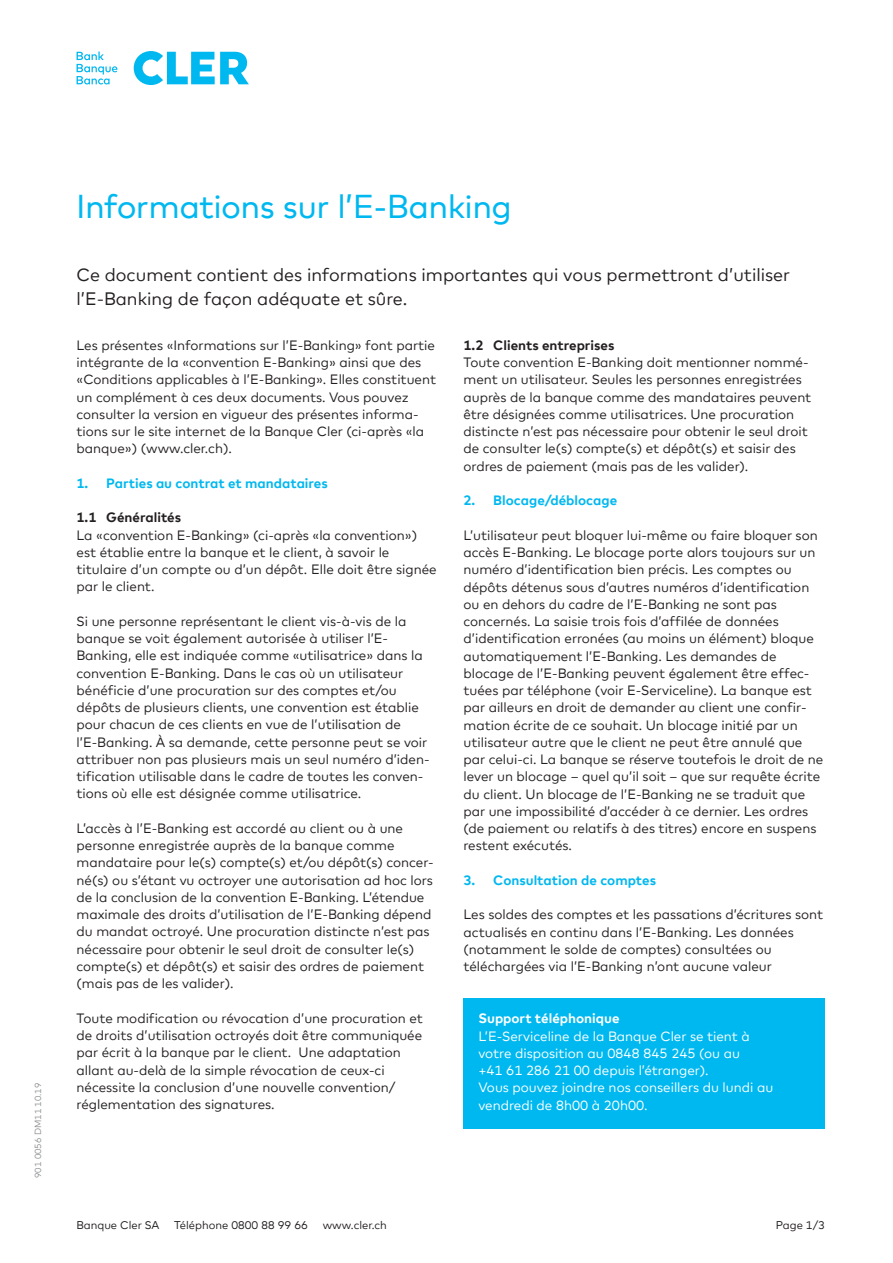
<style>
.page{position:relative;width:893px;height:1263px;background:#fff}
.page>*{position:absolute;margin:0;border:0;box-sizing:border-box;transform-origin:0 0}
.t1{font:33px "Cler Mark Headline";color:#00b8f0}
.t2{font:18px/24px "Cler Mark Text";color:#231f20}
.t3{font:13.5px/17.2px "Cler Mark Text";color:#231f20}
.t4{font:13.5px/17.2px "Cler Mark Text";color:#fff}
.t5{font:700 13.5px "Cler Mark Text";color:#00b8f0}
.t6{font:700 13.5px "Cler Mark Text";color:#231f20}
.t7{font:700 13.5px "Cler Mark Text";color:#fff}
.t8{font:11.25px "Cler Mark Text";color:#231f20}
.t9{font:9px "Cler Mark Text";color:#939598}
</style>
<div class="page">
<svg style="left:77px;top:52px;width:40px;height:32px"></svg>
<svg style="left:134px;top:51px;width:115px;height:34px"></svg>
<div style="left:463px;top:998px;width:362px;height:131px;background:#00b8f0"></div>
<p class="t9" style="left:31px;top:1178px;width:97px;rotate:-90deg">901 0056 DM11 10.19</p>
<h1 class="t1" style="left:77px;top:181px;width:437px">Informations sur l’E-Banking</h1>
<h2 class="t2" style="left:77px;top:261px;width:715px">Ce document contient des informations importantes qui vous permettront d’utiliser l’E-Banking de façon adéquate et sûre.</h2>
<p class="t3" style="left:77px;top:335px;width:361px">Les présentes «Informations sur l’E-Banking» font partie intégrante de la «convention E-Banking» ainsi que des «Conditions applicables à l’E-Banking». Elles constituent un complément à ces deux documents. Vous pouvez consulter la version en vigueur des présentes informa&shy;tions sur le site internet de la Banque Cler (ci-après «la banque») (www.cler.ch).</p>
<p class="t5" style="left:77px;top:473px;width:253px">1. Parties au contrat et mandataires</p>
<p class="t6" style="left:77px;top:507px;width:106px">1.1 Généralités</p>
<p class="t3" style="left:77px;top:525px;width:362px">La «convention E-Banking» (ci-après «la convention») est établie entre la banque et le client, à savoir le titulaire d’un compte ou d’un dépôt. Elle doit être signée par le client.</p>
<p class="t3" style="left:77px;top:611px;width:355px">Si une personne représentant le client vis-à-vis de la banque se voit également autorisée à utiliser l’E-Banking, elle est indiquée comme «utilisatrice» dans la convention E-Banking. Dans le cas où un utilisateur bénéficie d’une procuration sur des comptes et/ou dépôts de plusieurs clients, une convention est établie pour chacun de ces clients en vue de l’utilisation de l’E-Banking. À sa demande, cette personne peut se voir attribuer non pas plusieurs mais un seul numéro d’iden&shy;tification utilisable dans le cadre de toutes les conven&shy;tions où elle est désignée comme utilisatrice.</p>
<p class="t3" style="left:77px;top:818px;width:359px">L’accès à l’E-Banking est accordé au client ou à une personne enregistrée auprès de la banque comme mandataire pour le(s) compte(s) et/ou dépôt(s) concer&shy;né(s) ou s’étant vu octroyer une autorisation ad hoc lors de la conclusion de la convention E-Banking. L’étendue maximale des droits d’utilisation de l’E-Banking dépend du mandat octroyé. Une procuration distincte n’est pas nécessaire pour obtenir le seul droit de consulter le(s) compte(s) et dépôt(s) et saisir des ordres de paiement (mais pas de les valider).</p>
<p class="t3" style="left:77px;top:1008px;width:348px">Toute modification ou révocation d’une procuration et de droits d’utilisation octroyés doit être communiquée par écrit à la banque par le client. Une adaptation allant au-delà de la simple révocation de ceux-ci nécessite la conclusion d’une nouvelle convention/ réglementation des signatures.</p>
<p class="t6" style="left:463px;top:335px;width:152px">1.2 Clients entreprises</p>
<p class="t3" style="left:463px;top:353px;width:349px">Toute convention E-Banking doit mentionner nommé&shy;ment un utilisateur. Seules les personnes enregistrées auprès de la banque comme des mandataires peuvent être désignées comme utilisatrices. Une procuration distincte n’est pas nécessaire pour obtenir le seul droit de consulter le(s) compte(s) et dépôt(s) et saisir des ordres de paiement (mais pas de les valider).</p>
<p class="t5" style="left:463px;top:490px;width:155px">2. Blocage/déblocage</p>
<p class="t3" style="left:463px;top:525px;width:361px">L’utilisateur peut bloquer lui-même ou faire bloquer son accès E-Banking. Le blocage porte alors toujours sur un numéro d’identification bien précis. Les comptes ou dépôts détenus sous d’autres numéros d’identification ou en dehors du cadre de l’E-Banking ne sont pas concernés. La saisie trois fois d’affilée de données d’identification erronées (au moins un élément) bloque automatiquement l’E-Banking. Les demandes de blocage de l’E-Banking peuvent également être effec&shy;tuées par téléphone (voir E-Serviceline). La banque est par ailleurs en droit de demander au client une confir&shy;mation écrite de ce souhait. Un blocage initié par un utilisateur autre que le client ne peut être annulé que par celui-ci. La banque se réserve toutefois le droit de ne lever un blocage – quel qu’il soit – que sur requête écrite du client. Un blocage de l’E-Banking ne se traduit que par une impossibilité d’accéder à ce dernier. Les ordres (de paiement ou relatifs à des titres) encore en suspens restent exécutés.</p>
<p class="t5" style="left:463px;top:870px;width:194px">3. Consultation de comptes</p>
<p class="t3" style="left:463px;top:905px;width:361px">Les soldes des comptes et les passations d’écritures sont actualisés en continu dans l’E-Banking. Les données (notamment le solde de comptes) consultées ou téléchargées via l’E-Banking n’ont aucune valeur</p>
<p class="t7" style="left:478px;top:1008px;width:143px">Support téléphonique</p>
<p class="t4" style="left:478px;top:1026px;width:296px">L’E-Serviceline de la Banque Cler se tient à votre disposition au 0848 845 245 (ou au<br>+41 61 286 21 00 depuis l’étranger).<br>Vous pouvez joindre nos conseillers du lundi au vendredi de 8h00 à 20h00.</p>
<p class="t8" style="left:77px;top:1216px;width:84px">Banque Cler SA</p>
<p class="t8" style="left:174px;top:1216px;width:135px">Téléphone 0800 88 99 66</p>
<p class="t8" style="left:323px;top:1216px;width:66px">www.cler.ch</p>
<p class="t8" style="left:776px;top:1216px;width:51px">Page 1/3</p>
</div>
